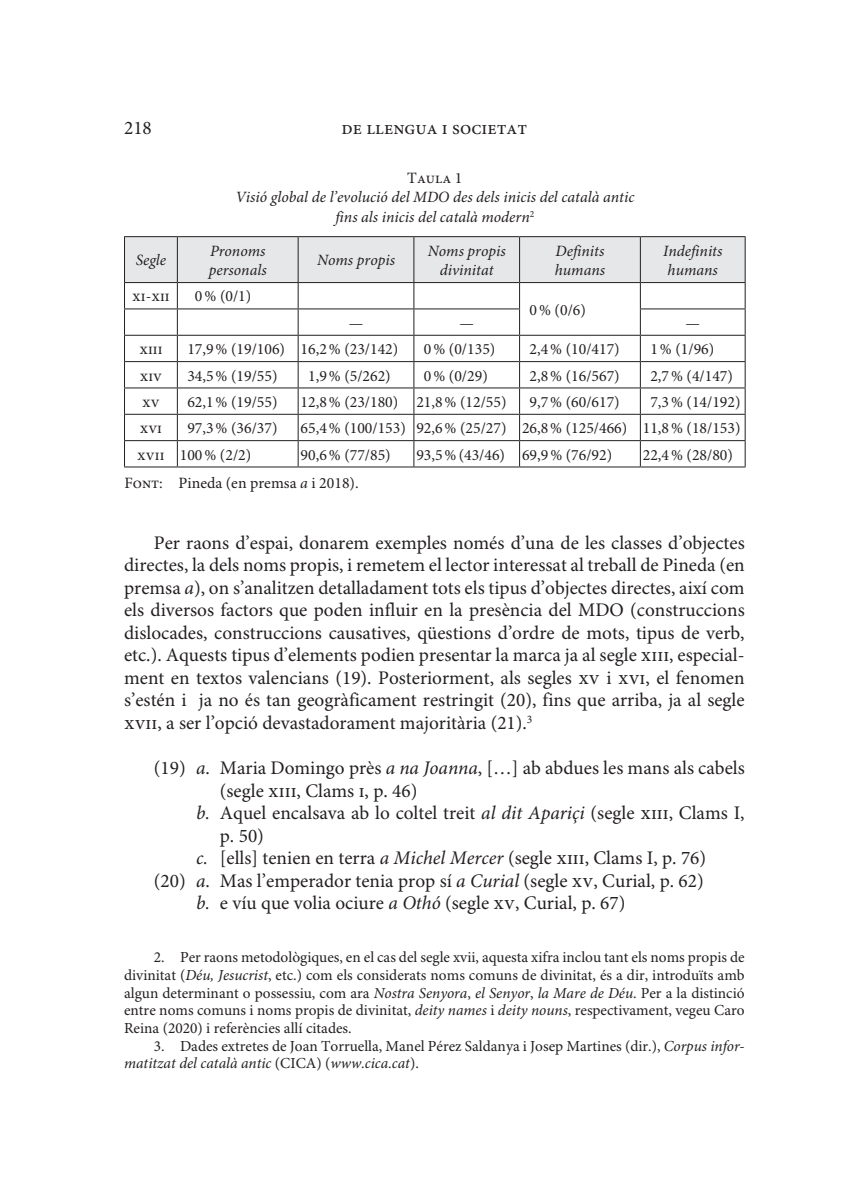
<style>
.page{position:relative;width:844px;height:1191px;background:#fff}
.page>*{position:absolute;margin:0;border:0;box-sizing:border-box;transform-origin:0 0}
.t1{font:19.25px/22.6px "Minion Pro";color:#231f20;text-align:justify}
.t2{font:15.75px "Minion Pro";color:#231f20}
.t3{font:italic 15.75px/19.6px "Minion Pro";color:#231f20}
.t4{font:15.4px/17.7px "Minion Pro";color:#231f20;text-align:justify}
.s1{font-style:italic}
</style>
<div class="page">
<hr style="left:124px;top:236px;width:53px;height:1px;background:#231f20">
<hr style="left:177px;top:236px;width:121px;height:1px;background:#231f20">
<hr style="left:298px;top:236px;width:116px;height:1px;background:#231f20">
<hr style="left:414px;top:236px;width:105px;height:1px;background:#231f20">
<hr style="left:519px;top:236px;width:121px;height:1px;background:#231f20">
<hr style="left:640px;top:236px;width:105px;height:1px;background:#231f20">
<svg style="left:124px;top:237px;width:621px;height:229px"></svg>
<hr style="left:124px;top:466px;width:53px;height:1px;background:#231f20">
<hr style="left:177px;top:466px;width:121px;height:1px;background:#231f20">
<hr style="left:298px;top:466px;width:116px;height:1px;background:#231f20">
<hr style="left:414px;top:466px;width:105px;height:1px;background:#231f20">
<hr style="left:519px;top:466px;width:121px;height:1px;background:#231f20">
<hr style="left:640px;top:466px;width:105px;height:1px;background:#231f20">
<p class="t1" style="left:124px;top:118px;width:29px">218</p>
<p class="t1" style="left:341px;top:118px;width:187px">de llengua i societat</p>
<p class="t2" style="left:407px;top:168px;width:57px">Taula 1</p>
<p class="t3" style="left:235px;top:188px;width:400px;text-align:center">Visió global de l’evolució del MDO des dels inicis del català antic fins als inicis del català modern<sup>2</sup></p>
<p class="t3" style="left:136px;top:251px;width:32px">Segle</p>
<p class="t3" style="left:209px;top:241px;width:59px">Pronoms personals</p>
<p class="t3" style="left:317px;top:251px;width:79px">Noms propis</p>
<p class="t3" style="left:427px;top:241px;width:79px;text-align:center">Noms propis divinitat</p>
<p class="t3" style="left:554px;top:241px;width:52px">Definits humans</p>
<p class="t3" style="left:662px;top:241px;width:61px">Indefinits humans</p>
<p class="t2" style="left:132px;top:287px;width:39px">xi-xii</p>
<p class="t2" style="left:195px;top:287px;width:58px">0% (0/1)</p>
<p class="t2" style="left:529px;top:300px;width:58px">0% (0/6)</p>
<p class="t2" style="left:348px;top:313px;width:16px">—</p>
<p class="t2" style="left:459px;top:313px;width:16px">—</p>
<p class="t2" style="left:685px;top:313px;width:16px">—</p>
<p class="t2" style="left:139px;top:340px;width:25px">xiii</p>
<p class="t2" style="left:187px;top:340px;width:212px">17,9% (19/106) 16,2% (23/142)</p>
<p class="t2" style="left:424px;top:340px;width:73px">0% (0/135)</p>
<p class="t2" style="left:529px;top:340px;width:92px">2,4% (10/417)</p>
<p class="t2" style="left:650px;top:340px;width:65px">1% (1/96)</p>
<p class="t2" style="left:140px;top:366px;width:24px">xiv</p>
<p class="t2" style="left:187px;top:366px;width:92px">34,5% (19/55)</p>
<p class="t2" style="left:308px;top:366px;width:84px">1,9% (5/262)</p>
<p class="t2" style="left:424px;top:366px;width:65px">0% (0/29)</p>
<p class="t2" style="left:529px;top:366px;width:92px">2,8% (16/567)</p>
<p class="t2" style="left:650px;top:366px;width:84px">2,7% (4/147)</p>
<p class="t2" style="left:142px;top:392px;width:19px">xv</p>
<p class="t2" style="left:187px;top:392px;width:92px">62,1% (19/55)</p>
<p class="t2" style="left:300px;top:392px;width:207px">12,8% (23/180) 21,8% (12/55)</p>
<p class="t2" style="left:529px;top:392px;width:92px">9,7% (60/617)</p>
<p class="t2" style="left:650px;top:392px;width:92px">7,3% (14/192)</p>
<p class="t2" style="left:140px;top:419px;width:24px">xvi</p>
<p class="t2" style="left:187px;top:419px;width:92px">97,3% (36/37)</p>
<p class="t2" style="left:300px;top:419px;width:441px">65,4% (100/153) 92,6% (25/27) 26,8% (125/466) 11,8% (18/153)</p>
<p class="t2" style="left:137px;top:445px;width:115px">xvii 100% (2/2)</p>
<p class="t2" style="left:300px;top:445px;width:92px">90,6% (77/85)</p>
<p class="t2" style="left:416px;top:445px;width:197px">93,5%(43/46) 69,9% (76/92)</p>
<p class="t2" style="left:642px;top:445px;width:92px">22,4% (28/80)</p>
<p class="t2" style="left:124px;top:474px;width:235px">Font: Pineda (en premsa <span class="s1">a</span> i 2018).</p>
<p class="t1" style="left:124px;top:532px;width:622px;text-indent:30px">Per raons d’espai, donarem exemples només d’una de les classes d’objectes directes, la dels noms propis, i remetem el lector interessat al treball de Pineda (en premsa <span class="s1">a</span>), on s’analitzen detalladament tots els tipus d’objectes directes, així com els diversos factors que poden influir en la presència del MDO (construccions dislocades, construccions causatives, qüestions d’ordre de mots, tipus de verb, etc.). Aquests tipus d’elements podien presentar la marca ja al segle xiii, especial&shy;ment en textos valencians (19). Posteriorment, als segles xv i xvi, el fenomen s’estén i ja no és tan geogràficament restringit (20), fins que arriba, ja al segle xvii, a ser l’opció devastadorament majoritària (21).<sup>3</sup></p>
<p class="t1" style="left:154px;top:757px;width:592px">(19) <span class="s1">a</span>. Maria Domingo près <span class="s1">a na Joanna</span>, […] ab abdues les mans als cabels</p>
<p class="t1" style="left:220px;top:780px;width:199px">(segle xiii, Clams i, p. 46)</p>
<p class="t1" style="left:196px;top:802px;width:550px"><span class="s1">b.</span> Aquel encalsava ab lo coltel treit <span class="s1">al dit Apariçi</span> (segle xiii, Clams I,</p>
<p class="t1" style="left:220px;top:825px;width:45px">p. 50)</p>
<p class="t1" style="left:196px;top:847px;width:511px"><span class="s1">c.</span> [ells] tenien en terra <span class="s1">a Michel Mercer</span> (segle xiii, Clams I, p. 76)</p>
<p class="t1" style="left:154px;top:870px;width:551px">(20) <span class="s1">a</span>. Mas l’emperador tenia prop sí <span class="s1">a Curial</span> (segle xv, Curial, p. 62)</p>
<p class="t1" style="left:196px;top:892px;width:430px"><span class="s1">b.</span> e víu que volia ociure <span class="s1">a Othó</span> (segle xv, Curial, p. 67)</p>
<p class="t4" style="left:124px;top:949px;width:622px;text-indent:30px">2. Per raons metodològiques, en el cas del segle xvii, aquesta xifra inclou tant els noms propis de divinitat (<span class="s1">Déu, Jesucrist</span>, etc.) com els considerats noms comuns de divinitat, és a dir, introduïts amb algun determinant o possessiu, com ara <span class="s1">Nostra Senyora</span>, <span class="s1">el Senyor</span>, <span class="s1">la Mare de Déu</span>. Per a la distinció entre noms comuns i noms propis de divinitat, <span class="s1">deity names</span> i <span class="s1">deity nouns</span>, respectivament, vegeu Caro Reina (2020) i referències allí citades.</p>
<p class="t4" style="left:124px;top:1037px;width:622px;text-indent:30px">3. Dades extretes de Joan Torruella, Manel Pérez Saldanya i Josep Martines (dir.), <span class="s1">Corpus infor&shy;matitzat del català antic</span> (CICA) (<span class="s1">www.cica.cat</span>).</p>
</div>
